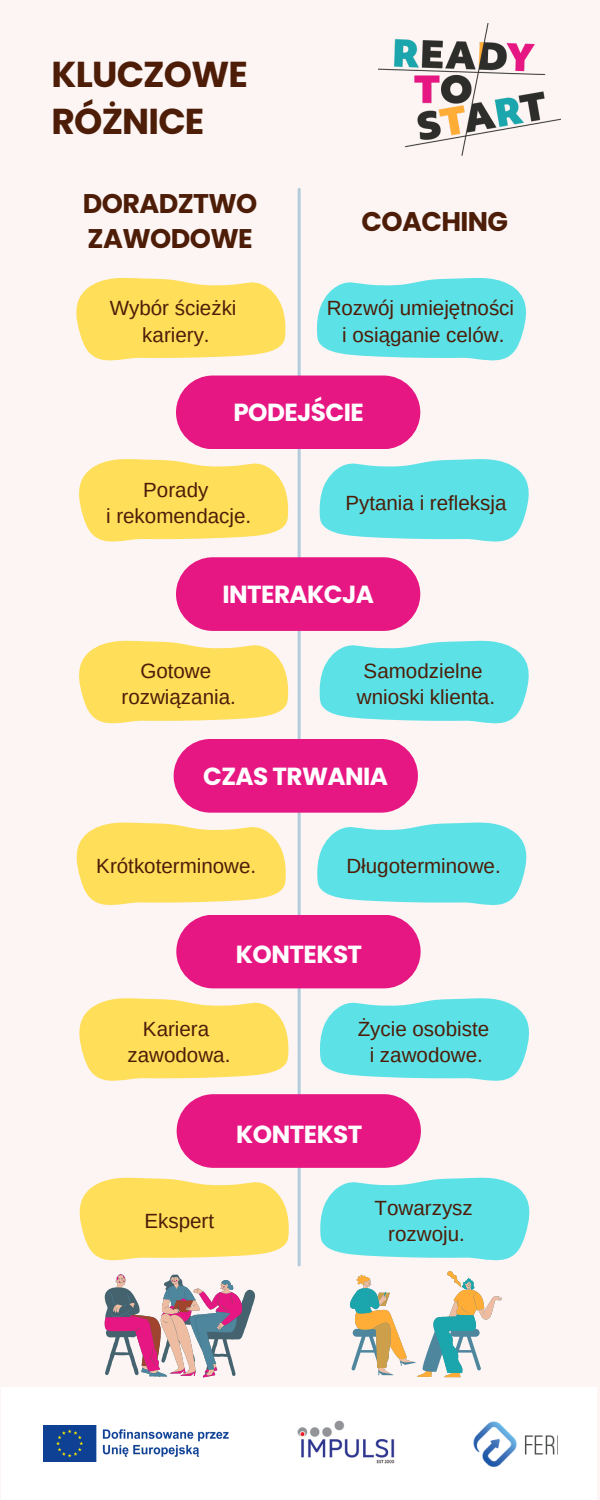
<style>
.page{position:relative;width:600px;height:1500px;background:#fcf5f3}
.page>*{position:absolute;margin:0;border:0;box-sizing:border-box;transform-origin:0 0}
.t1{font:700 36px/47.2px "Poppins";letter-spacing:-.025em;color:#4d1d08}
.t2{font:700 27px/35.2px "Poppins";letter-spacing:-.025em;color:#4d1d08}
.t3{font:700 24.7px "Poppins";letter-spacing:-.025em;color:#fff}
.t4{font:20.6px "Arimo";color:#4d1d08}
</style>
<div class="page">
<svg style="left:76px;top:277px;width:210px;height:84px;background:#fee170"></svg>
<img style="left:378px;top:23px;width:183px;height:133px">
<div style="left:2px;top:1388px;width:595px;height:112px;background:#fff"></div>
<img style="left:297px;top:1420px;width:98px;height:44px">
<img style="left:474px;top:1421px;width:84px;height:45px">
<img style="left:43px;top:1426px;width:185px;height:35px">
<svg style="left:317px;top:277px;width:209px;height:84px;background:#73e3e7"></svg>
<hr style="left:298px;top:189px;width:3px;height:1076px;background:#b4cbdb">
<svg style="left:105px;top:1274px;width:150px;height:103px"></svg>
<svg style="left:79px;top:459px;width:210px;height:83px;background:#fee16f"></svg>
<svg style="left:319px;top:459px;width:210px;height:83px;background:#73e3e7"></svg>
<div style="left:176px;top:376px;width:244px;height:73px;background:#e61782;border-radius:37px"></div>
<svg style="left:79px;top:640px;width:210px;height:84px;background:#fee170"></svg>
<svg style="left:319px;top:640px;width:210px;height:84px;background:#74e4e7"></svg>
<div style="left:176px;top:557px;width:244px;height:74px;background:#e61782;border-radius:37px"></div>
<svg style="left:76px;top:822px;width:210px;height:83px;background:#fee16f"></svg>
<svg style="left:317px;top:822px;width:210px;height:83px;background:#73e3e7"></svg>
<div style="left:174px;top:739px;width:244px;height:74px;background:#e61782;border-radius:37px"></div>
<svg style="left:79px;top:998px;width:210px;height:83px;background:#fee16f"></svg>
<svg style="left:320px;top:998px;width:209px;height:83px;background:#72e3e7"></svg>
<div style="left:176px;top:915px;width:245px;height:73px;background:#e61782;border-radius:37px"></div>
<svg style="left:79px;top:1177px;width:210px;height:84px;background:#fee170"></svg>
<svg style="left:320px;top:1177px;width:210px;height:200px"></svg>
<div style="left:177px;top:1094px;width:244px;height:74px;background:#e61782;border-radius:37px"></div>
<p class="t1" style="left:52px;top:50px;width:198px">KLUCZOWE<br>RÓŻNICE</p>
<p class="t2" style="left:83px;top:186px;width:176px">DORADZTWO<br>ZAWODOWE</p>
<p class="t4" style="left:110px;top:297px;width:128px">Wybór ścieżki</p>
<p class="t4" style="left:142px;top:323px;width:69px">kariery.</p>
<p class="t2" style="left:362px;top:204px;width:148px">COACHING</p>
<p class="t4" style="left:327px;top:297px;width:189px">Rozwój umiejętności</p>
<p class="t4" style="left:342px;top:323px;width:164px">i osiąganie celów.</p>
<p class="t3" style="left:233px;top:395px;width:132px">PODEJŚCIE</p>
<h2 class="t4" style="left:143px;top:478px;width:67px">Porady</h2>
<p class="t4" style="left:106px;top:504px;width:147px">i rekomendacje.</p>
<p class="t4" style="left:345px;top:491px;width:163px">Pytania i refleksja</p>
<p class="t3" style="left:223px;top:577px;width:153px">INTERAKCJA</p>
<p class="t4" style="left:140px;top:660px;width:72px">Gotowe</p>
<p class="t4" style="left:122px;top:686px;width:116px">rozwiązania.</p>
<h2 class="t4" style="left:364px;top:660px;width:120px">Samodzielne</h2>
<p class="t4" style="left:357px;top:686px;width:140px">wnioski klienta.</p>
<p class="t3" style="left:203px;top:759px;width:186px">CZAS TRWANIA</p>
<p class="t4" style="left:96px;top:854px;width:162px">Krótkoterminowe.</p>
<p class="t4" style="left:346px;top:854px;width:156px">Długoterminowe.</p>
<p class="t3" style="left:236px;top:937px;width:128px">KONTEKST</p>
<p class="t4" style="left:143px;top:1017px;width:68px">Kariera</p>
<h2 class="t4" style="left:128px;top:1043px;width:104px">zawodowa.</h2>
<p class="t4" style="left:358px;top:1017px;width:133px">Życie osobiste</p>
<p class="t4" style="left:370px;top:1043px;width:115px">i zawodowe.</p>
<h2 class="t4" style="left:144px;top:1210px;width:71px">Ekspert</h2>
<p class="t3" style="left:236px;top:1117px;width:128px">KONTEKST</p>
<p class="t4" style="left:375px;top:1197px;width:100px">Towarzysz</p>
<p class="t4" style="left:388px;top:1223px;width:78px">rozwoju.</p>
</div>
